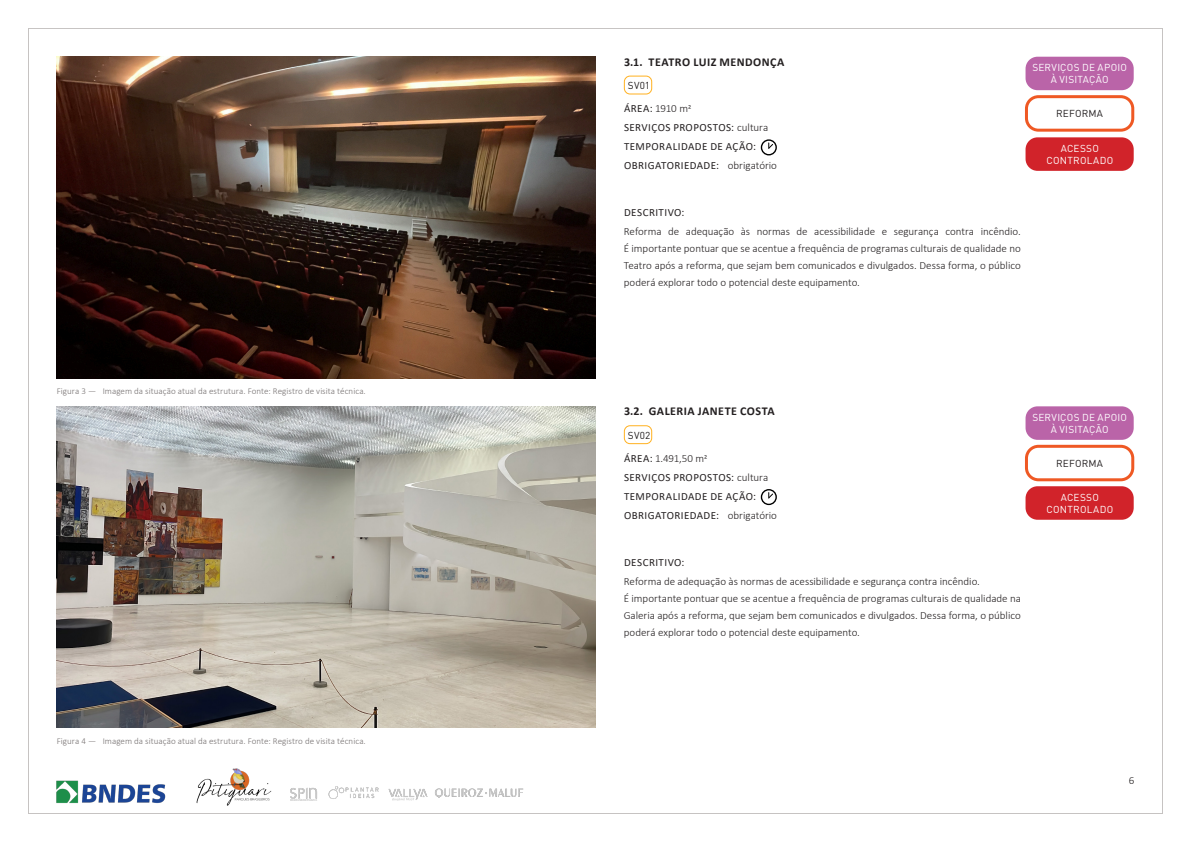
<style>
.page{position:relative;width:1191px;height:842px;background:#fff}
.page>*{position:absolute;margin:0;border:0;box-sizing:border-box;transform-origin:0 0}
.t1{font:700 12px "Calibri";letter-spacing:.04em;color:#231f20}
.t2{font:300 11px/17px "Calibri";color:#231f20}
.t3{font:11px/18.9px "Calibri";letter-spacing:.04em;color:#231f20}
.t4{font:10px/12px "DIN Pro";letter-spacing:.025em;color:#fff;text-align:center}
.t5{font:10px "DIN Pro";letter-spacing:.02em;color:#231f20}
.t6{font:300 9px "Calibri";letter-spacing:.005em;color:#767171}
.s1{font-weight:400}
.s2{font-weight:300}
</style>
<div class="page">
<img style="left:57px;top:768px;width:467px;height:38px">
<img style="left:57px;top:406px;width:538px;height:322px">
<div style="left:761px;top:489px;width:16px;height:16px;border:1px solid #000;border-radius:50%"></div>
<svg style="left:768px;top:493px;width:5px;height:6px"></svg>
<div style="left:1025px;top:486px;width:108px;height:34px;background:#d1232a;border-radius:12px"></div>
<div style="left:1025px;top:137px;width:108px;height:34px;background:#d1232a;border-radius:12px"></div>
<div style="left:624px;top:425px;width:28px;height:19px;border:1px solid #ffb120;border-radius:6px"></div>
<img style="left:57px;top:57px;width:538px;height:321px">
<div style="left:1025px;top:95px;width:109px;height:37px;border:3px solid #ef5924;border-radius:12px"></div>
<div style="left:624px;top:76px;width:28px;height:18px;border:1px solid #ffb120;border-radius:6px"></div>
<div style="left:1025px;top:445px;width:109px;height:36px;border:3px solid #ef5924;border-radius:12px"></div>
<div style="left:1025px;top:57px;width:108px;height:33px;background:#ba64a8;border-radius:12px"></div>
<div style="left:1025px;top:406px;width:108px;height:34px;background:#ba64a8;border-radius:12px"></div>
<div style="left:761px;top:139px;width:16px;height:16px;border:1px solid #000;border-radius:50%"></div>
<svg style="left:768px;top:143px;width:6px;height:6px"></svg>
<p class="t6" style="left:57px;top:386px;width:311px">Figura 3 — Imagem da situação atual da estrutura. Fonte: Registro de visita técnica.</p>
<p class="t6" style="left:57px;top:735px;width:311px">Figura 4 — Imagem da situação atual da estrutura. Fonte: Registro de visita técnica.</p>
<p class="t1" style="left:624px;top:53px;width:162px">3.1. TEATRO LUIZ MENDONÇA</p>
<p class="t5" style="left:628px;top:78px;width:24px">SV01</p>
<p class="t2" style="left:624px;top:100px;width:69px"><span class="s1">ÁREA:</span> 1910 m2</p>
<p class="t3" style="left:624px;top:118px;width:146px">SERVIÇOS PROPOSTOS: <span class="s2">cultura<br></span>TEMPORALIDADE DE AÇÃO:</p>
<p class="t3" style="left:624px;top:156px;width:97px">OBRIGATORIEDADE:</p>
<p class="t2" style="left:728px;top:157px;width:51px">obrigatório</p>
<p class="t4" style="left:1032px;top:61px;width:96px">SERVIÇOS DE APOIO<br>À VISITAÇÃO</p>
<p class="t5" style="left:1056px;top:107px;width:48px">REFORMA</p>
<p class="t4" style="left:1046px;top:142px;width:68px">ACESSO<br>CONTROLADO</p>
<p class="t3" style="left:624px;top:203px;width:62px">DESCRITIVO:</p>
<p class="t2" style="left:624px;top:223px;width:398px;text-align:justify">Reforma de adequação às normas de acessibilidade e segurança contra incêndio.<br>É importante pontuar que se acentue a frequência de programas culturais de qualidade no Teatro após a reforma, que sejam bem comunicados e divulgados. Dessa forma, o público poderá explorar todo o potencial deste equipamento.</p>
<p class="t1" style="left:624px;top:403px;width:152px">3.2. GALERIA JANETE COSTA</p>
<p class="t5" style="left:628px;top:428px;width:24px">SV02</p>
<p class="t3" style="left:624px;top:448px;width:146px">ÁREA: <span class="s2">1.491,50 m2<br></span>SERVIÇOS PROPOSTOS: <span class="s2">cultura<br></span>TEMPORALIDADE DE AÇÃO:</p>
<p class="t2" style="left:728px;top:506px;width:51px">obrigatório</p>
<p class="t3" style="left:624px;top:505px;width:97px">OBRIGATORIEDADE:</p>
<p class="t4" style="left:1032px;top:411px;width:96px">SERVIÇOS DE APOIO<br>À VISITAÇÃO</p>
<p class="t5" style="left:1056px;top:456px;width:48px">REFORMA</p>
<p class="t4" style="left:1046px;top:491px;width:68px">ACESSO<br>CONTROLADO</p>
<p class="t3" style="left:624px;top:552px;width:62px">DESCRITIVO:</p>
<p class="t2" style="left:624px;top:572px;width:398px">Reforma de adequação às normas de acessibilidade e segurança contra incêndio.<br>É importante pontuar que se acentue a frequência de programas culturais de qualidade na Galeria após a reforma, que sejam bem comunicados e divulgados. Dessa forma, o público poderá explorar todo o potencial deste equipamento.</p>
<p class="t2" style="left:1128px;top:772px;width:7px">6</p>
</div>
